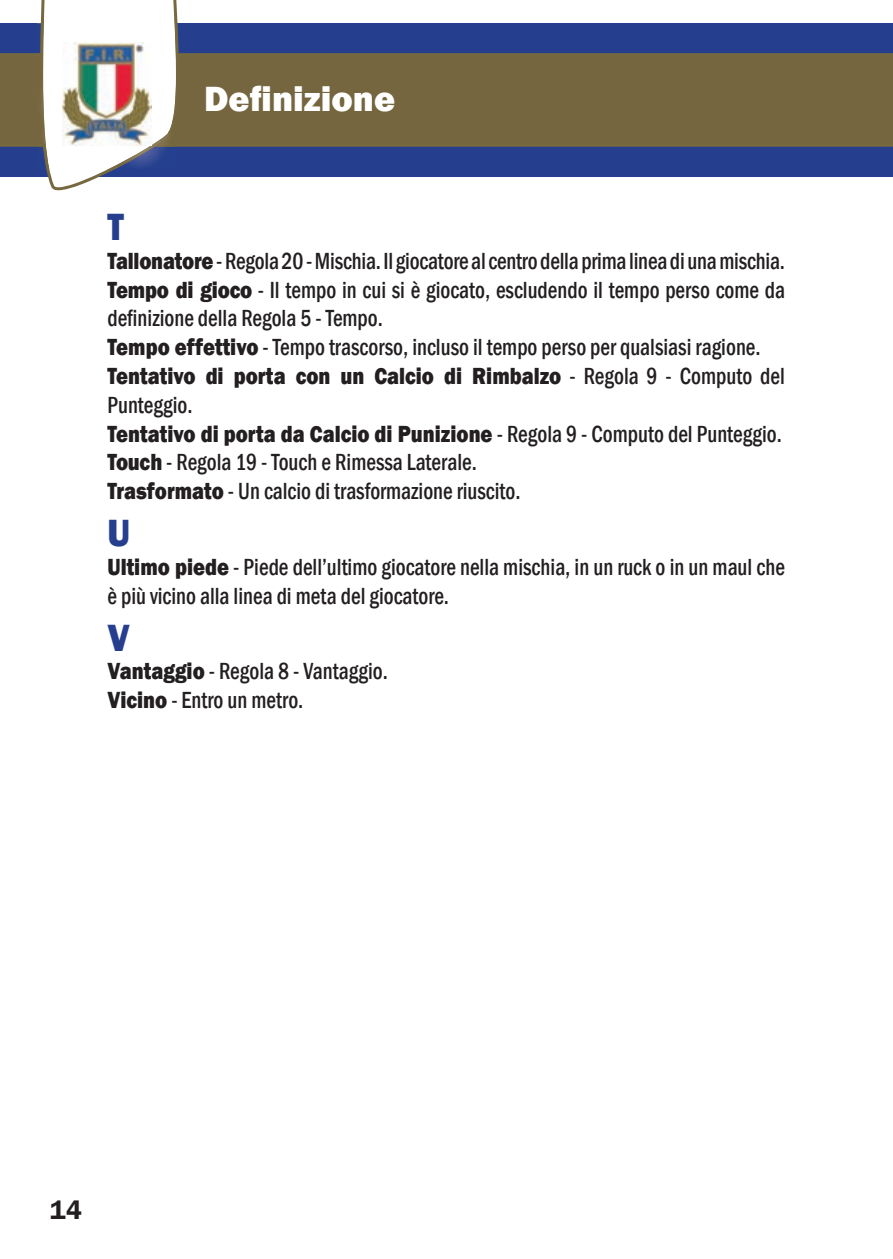
<style>
.page{position:relative;width:893px;height:1259px;background:#fff}
.page>*{position:absolute;margin:0;border:0;box-sizing:border-box;transform-origin:0 0}
.t1{font:800 39px "Franklin Gothic";color:#253f8e;scale:.9 1}
.t2{font:800 36px "Franklin Gothic";color:#fff}
.t3{font:600 27px "Franklin Gothic";color:#231f20}
.t4{font:500 condensed 24px/28.8px "Franklin Gothic";color:#231f20;scale:.9 1}
.s1{font-weight:800;font-stretch:normal}
</style>
<div class="page">
<div style="left:0;top:23px;width:893px;height:153px;background:#253f8e"></div>
<div style="left:0;top:55px;width:893px;height:90px;background:#75663f"></div>
<hr style="left:0;top:53px;width:893px;height:3px;background:#76683f">
<hr style="left:0;top:144px;width:893px;height:3px;background:#76683f">
<svg style="left:36px;top:0;width:149px;height:191px"></svg>
<img style="left:37px;top:23px;width:3px;height:147px">
<img style="left:37px;top:53px;width:3px;height:94px">
<img style="left:40px;top:18px;width:136px;height:152px">
<img style="left:63px;top:42px;width:88px;height:103px">
<h2 class="t2" style="left:204px;top:76px;width:193px">Definizione</h2>
<h1 class="t1" style="left:107px;top:202px;width:20px">T</h1>
<p class="t4" style="left:107px;top:246px;width:754px"><span class="s1">Tallonatore</span> - Regola 20 - Mischia. Il giocatore al centro della prima linea di una mischia.<br><span class="s1">Tempo di gioco</span> - Il tempo in cui si è giocato, escludendo il tempo perso come da definizione della Regola 5 - Tempo.<br><span class="s1">Tempo effettivo</span> - Tempo trascorso, incluso il tempo perso per qualsiasi ragione.<br><span class="s1">Tentativo di porta con un Calcio di Rimbalzo</span> - Regola 9 - Computo del Punteggio.<br><span class="s1">Tentativo di porta da Calcio di Punizione</span> - Regola 9 - Computo del Punteggio.<br><span class="s1">Touch</span> - Regola 19 - Touch e Rimessa Laterale.<br><span class="s1">Trasformato</span> - Un calcio di trasformazione riuscito.</p>
<h1 class="t1" style="left:107px;top:508px;width:27px">U</h1>
<p class="t4" style="left:107px;top:552px;width:754px"><span class="s1">Ultimo piede</span> - Piede dell’ultimo giocatore nella mischia, in un ruck o in un maul che è più vicino alla linea di meta del giocatore.</p>
<h1 class="t1" style="left:107px;top:612px;width:26px">V</h1>
<p class="t4" style="left:107px;top:657px;width:313px"><span class="s1">Vantaggio</span> - Regola 8 - Vantaggio.<br><span class="s1">Vicino</span> - Entro un metro.</p>
<p class="t3" style="left:50px;top:1193px;width:33px">14</p>
</div>
